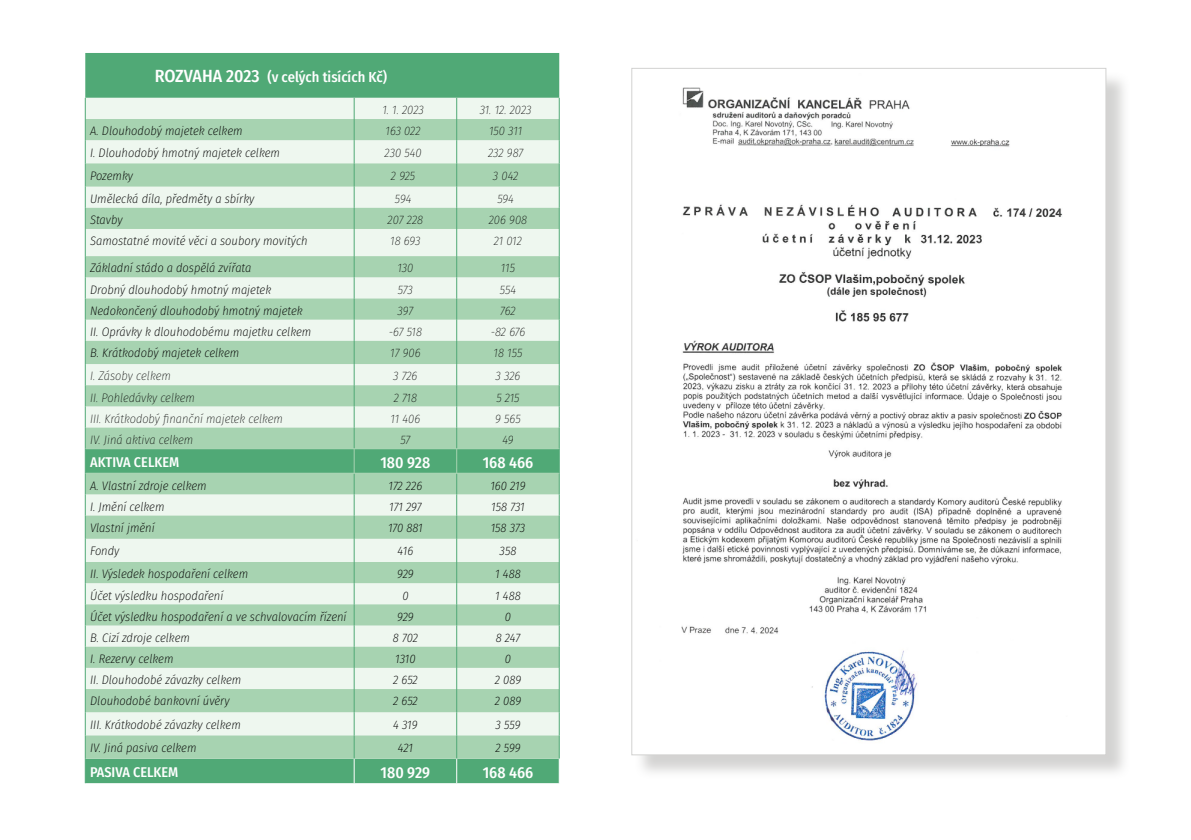
<style>
.page{position:relative;width:1191px;height:840px;background:#fff}
.page>*{position:absolute;margin:0;border:0;box-sizing:border-box;transform-origin:0 0}
.t1{font:500 15.8px "Fira Sans Condensed";color:#fff}
.t2{font:500 14.4px "Fira Sans Condensed";color:#fff}
.t3{font:500 14px "Fira Sans Condensed";color:#fff}
.t4{font:italic 200 12.2px "Fira Sans Condensed";color:#000}
.t5{font:italic 200 12.2px "Fira Sans Condensed";color:#000}
.s1{font-size:17.6px}
</style>
<div class="page">
<div style="left:85px;top:53px;width:474px;height:729px;background:#50a976"></div>
<div style="left:86px;top:98px;width:473px;height:21px;background:#eef7ef"></div>
<svg style="left:86px;top:119px;width:473px;height:639px;background:#c3e1ca"></svg>
<hr style="left:85px;top:448px;width:269px;height:1px;background:#a7d3b1">
<hr style="left:354px;top:448px;width:103px;height:1px;background:#a7d3b1">
<svg style="left:354px;top:98px;width:1px;height:684px"></svg>
<hr style="left:457px;top:448px;width:102px;height:1px;background:#a7d3b1">
<svg style="left:456px;top:98px;width:1px;height:684px"></svg>
<hr style="left:85px;top:472px;width:269px;height:1px;background:#a7d3b1">
<hr style="left:354px;top:472px;width:103px;height:1px;background:#a7d3b1">
<hr style="left:457px;top:472px;width:102px;height:1px;background:#a7d3b1">
<svg style="left:85px;top:98px;width:1px;height:684px"></svg>
<svg style="left:559px;top:98px;width:1px;height:684px"></svg>
<div style="left:634px;top:71px;width:497px;height:708px;background:#a9a8a6;opacity:.5"></div>
<img style="left:634px;top:71px;width:470px;height:681px">
<p class="t2" style="left:155px;top:66px;width:233px"><span class="s1">ROZVAHA 2023</span> (v celých tisících Kč)</p>
<p class="t5" style="left:382px;top:101px;width:43px">1. 1. 2023</p>
<p class="t5" style="left:480px;top:101px;width:53px">31. 12. 2023</p>
<p class="t4" style="left:90px;top:122px;width:154px">A. Dlouhodobý majetek celkem</p>
<p class="t5" style="left:385px;top:122px;width:37px">163 022</p>
<p class="t5" style="left:489px;top:122px;width:35px">150 311</p>
<p class="t4" style="left:90px;top:144px;width:191px">I. Dlouhodobý hmotný majetek celkem</p>
<p class="t5" style="left:384px;top:144px;width:39px">230 540</p>
<p class="t5" style="left:488px;top:144px;width:37px">232 987</p>
<p class="t4" style="left:90px;top:167px;width:44px">Pozemky</p>
<p class="t5" style="left:391px;top:167px;width:26px">2 925</p>
<p class="t5" style="left:493px;top:167px;width:27px">3 042</p>
<p class="t4" style="left:90px;top:190px;width:166px">Umělecká díla, předměty a sbírky</p>
<p class="t5" style="left:395px;top:190px;width:18px">594</p>
<p class="t5" style="left:497px;top:190px;width:18px">594</p>
<p class="t4" style="left:90px;top:211px;width:34px">Stavby</p>
<p class="t5" style="left:387px;top:211px;width:37px">207 228</p>
<p class="t5" style="left:489px;top:211px;width:40px">206 908</p>
<p class="t4" style="left:90px;top:232px;width:219px">Samostatné movité věci a soubory movitých</p>
<p class="t5" style="left:390px;top:232px;width:32px">18 693</p>
<p class="t5" style="left:494px;top:232px;width:30px">21 012</p>
<p class="t4" style="left:90px;top:259px;width:163px">Základní stádo a dospělá zvířata</p>
<p class="t5" style="left:397px;top:259px;width:18px">130</p>
<p class="t5" style="left:501px;top:259px;width:16px">115</p>
<p class="t4" style="left:90px;top:281px;width:182px">Drobný dlouhodobý hmotný majetek</p>
<p class="t5" style="left:398px;top:281px;width:17px">573</p>
<p class="t5" style="left:500px;top:281px;width:18px">554</p>
<p class="t4" style="left:90px;top:302px;width:214px">Nedokončený dlouhodobý hmotný majetek</p>
<p class="t5" style="left:398px;top:302px;width:17px">397</p>
<p class="t5" style="left:500px;top:302px;width:17px">762</p>
<p class="t4" style="left:90px;top:323px;width:223px">II. Oprávky k dlouhodobému majetku celkem</p>
<p class="t5" style="left:389px;top:323px;width:35px">-67 518</p>
<p class="t5" style="left:490px;top:323px;width:36px">-82 676</p>
<p class="t4" style="left:90px;top:344px;width:151px">B. Krátkodobý majetek celkem</p>
<p class="t5" style="left:390px;top:344px;width:32px">17 906</p>
<p class="t5" style="left:493px;top:344px;width:30px">18 155</p>
<p class="t5" style="left:90px;top:367px;width:82px">I. Zásoby celkem</p>
<p class="t5" style="left:393px;top:367px;width:26px">3 726</p>
<p class="t5" style="left:495px;top:367px;width:26px">3 326</p>
<p class="t5" style="left:90px;top:388px;width:106px">II. Pohledávky celkem</p>
<p class="t5" style="left:394px;top:388px;width:25px">2 718</p>
<p class="t5" style="left:496px;top:388px;width:25px">5 215</p>
<p class="t5" style="left:90px;top:409px;width:194px">III. Krátkodobý finanční majetek celkem</p>
<p class="t5" style="left:390px;top:409px;width:31px">11 406</p>
<p class="t5" style="left:495px;top:409px;width:27px">9 565</p>
<p class="t5" style="left:90px;top:431px;width:105px">IV. Jiná aktiva celkem</p>
<p class="t5" style="left:400px;top:431px;width:11px">57</p>
<p class="t5" style="left:502px;top:431px;width:13px">49</p>
<p class="t3" style="left:90px;top:450px;width:91px">AKTIVA CELKEM</p>
<p class="t1" style="left:380px;top:450px;width:51px">180 928</p>
<p class="t1" style="left:483px;top:450px;width:52px">168 466</p>
<p class="t4" style="left:90px;top:476px;width:118px">A. Vlastní zdroje celkem</p>
<p class="t4" style="left:388px;top:476px;width:36px">172 226</p>
<p class="t4" style="left:490px;top:476px;width:37px">160 219</p>
<p class="t4" style="left:90px;top:497px;width:76px">I. Jmění celkem</p>
<p class="t4" style="left:389px;top:497px;width:34px">171 297</p>
<p class="t4" style="left:491px;top:497px;width:35px">158 731</p>
<p class="t4" style="left:90px;top:519px;width:66px">Vlastní jmění</p>
<p class="t4" style="left:388px;top:519px;width:36px">170 881</p>
<p class="t4" style="left:490px;top:519px;width:36px">158 373</p>
<p class="t4" style="left:90px;top:542px;width:31px">Fondy</p>
<p class="t4" style="left:397px;top:542px;width:17px">416</p>
<p class="t4" style="left:499px;top:542px;width:18px">358</p>
<p class="t4" style="left:90px;top:565px;width:159px">II. Výsledek hospodaření celkem</p>
<p class="t4" style="left:397px;top:565px;width:18px">929</p>
<p class="t4" style="left:495px;top:565px;width:27px">1 488</p>
<p class="t4" style="left:90px;top:586px;width:135px">Účet výsledku hospodaření</p>
<p class="t4" style="left:402px;top:586px;width:8px">0</p>
<p class="t4" style="left:495px;top:586px;width:27px">1 488</p>
<p class="t4" style="left:90px;top:607px;width:258px">Účet výsledku hospodaření a ve schvalovacím řízení</p>
<p class="t4" style="left:397px;top:607px;width:18px">929</p>
<p class="t4" style="left:505px;top:607px;width:8px">0</p>
<p class="t4" style="left:90px;top:628px;width:101px">B. Cizí zdroje celkem</p>
<p class="t4" style="left:393px;top:628px;width:27px">8 702</p>
<p class="t4" style="left:496px;top:628px;width:26px">8 247</p>
<p class="t4" style="left:90px;top:649px;width:85px">I. Rezervy celkem</p>
<p class="t4" style="left:395px;top:649px;width:22px">1310</p>
<p class="t4" style="left:505px;top:649px;width:8px">0</p>
<p class="t4" style="left:90px;top:671px;width:153px">II. Dlouhodobé závazky celkem</p>
<p class="t4" style="left:393px;top:671px;width:26px">2 652</p>
<p class="t4" style="left:495px;top:671px;width:28px">2 089</p>
<p class="t4" style="left:90px;top:692px;width:141px">Dlouhodobé bankovní úvěry</p>
<p class="t4" style="left:393px;top:692px;width:26px">2 652</p>
<p class="t4" style="left:495px;top:692px;width:28px">2 089</p>
<p class="t4" style="left:90px;top:715px;width:152px">III. Krátkodobé závazky celkem</p>
<p class="t4" style="left:393px;top:715px;width:26px">4 319</p>
<p class="t4" style="left:495px;top:715px;width:26px">3 559</p>
<p class="t4" style="left:90px;top:738px;width:108px">IV. Jiná pasiva celkem</p>
<p class="t4" style="left:398px;top:738px;width:16px">421</p>
<p class="t4" style="left:495px;top:738px;width:27px">2 599</p>
<p class="t3" style="left:90px;top:760px;width:90px">PASIVA CELKEM</p>
<p class="t1" style="left:381px;top:759px;width:51px">180 929</p>
<p class="t1" style="left:483px;top:759px;width:52px">168 466</p>
</div>
